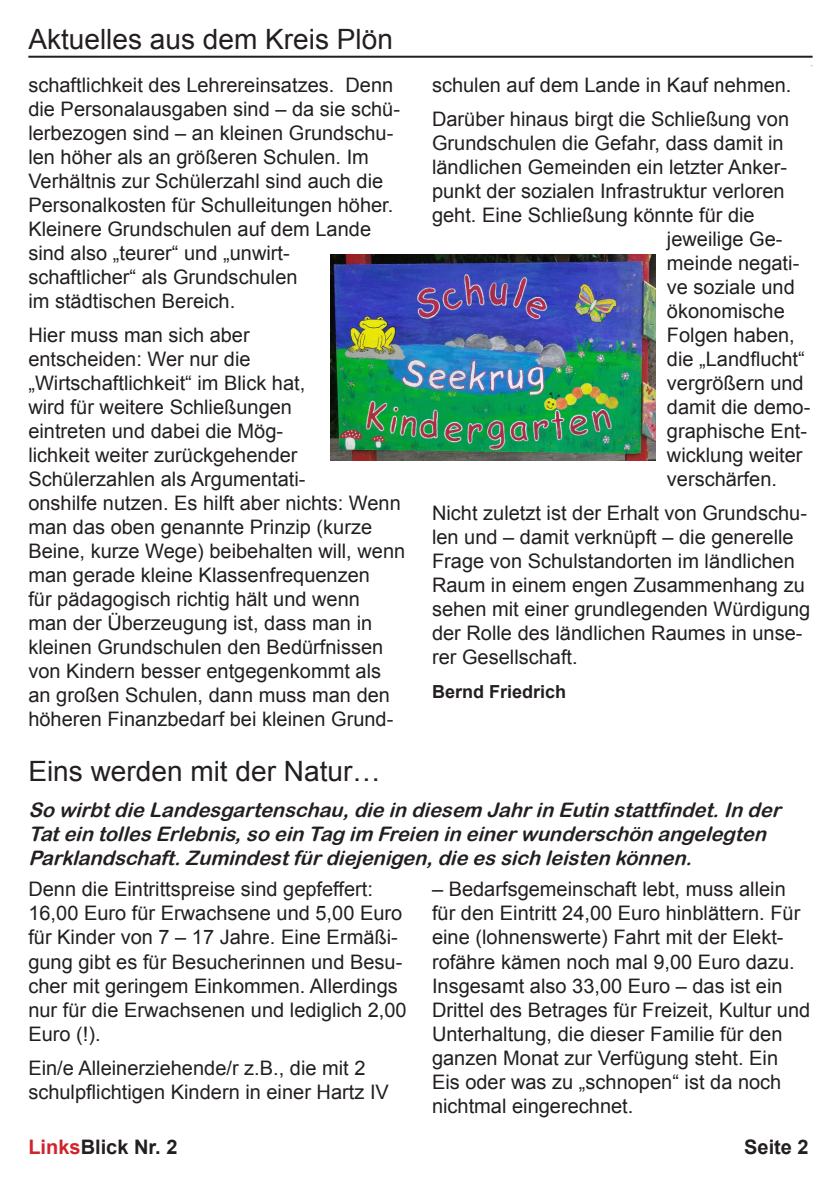
<style>
.page{position:relative;width:840px;height:1191px;background:#fff}
.page>*{position:absolute;margin:0;border:0;box-sizing:border-box;transform-origin:0 0}
.Linksblick{font:28px "Arial";color:#231f20}
.Linksblick-2{font:20px/24px "Arial";color:#231f20}
.Linksblick-3{font:italic 20px/24px "Arial Rounded MT Bold";color:#231f20}
.t1{font:700 20px "Arial";color:#231f20}
.t2{font:700 18px "Arial";color:#231f20}
.s1{color:#d1232a}
</style>
<div class="page">
<hr style="left:28px;top:56px;width:784px;height:2px;background:#231f20">
<img style="left:330px;top:255px;width:325px;height:206px">
<p class="Linksblick" style="left:28px;top:21px;width:366px">Aktuelles aus dem Kreis Plön</p>
<p class="Linksblick-2" style="left:28px;top:73px;width:373px">schaftlichkeit des Lehrereinsatzes. Denn die Personalausgaben sind – da sie schü&shy;lerbezogen sind – an kleinen Grundschu&shy;len höher als an größeren Schulen. Im Verhältnis zur Schülerzahl sind auch die Personalkosten für Schulleitungen höher.<br>Kleinere Grundschulen auf dem Lande sind also „teurer“ und „unwirt&shy;schaftlicher“ als Grundschulen<br>im städtischen Bereich.</p>
<p class="Linksblick-2" style="left:28px;top:323px;width:378px">Hier muss man sich aber<br>entscheiden: Wer nur die „Wirtschaftlichkeit“ im Blick hat,<br>wird für weitere Schließungen<br>eintreten und dabei die Mög-<br>lichkeit weiter zurückgehender Schülerzahlen als Argumentati-<br>onshilfe nutzen. Es hilft aber nichts: Wenn man das oben genannte Prinzip (kurze Beine, kurze Wege) beibehalten will, wenn man gerade kleine Klassenfrequenzen<br>für pädagogisch richtig hält und wenn<br>man der Überzeugung ist, dass man in kleinen Grundschulen den Bedürfnissen von Kindern besser entgegenkommt als an großen Schulen, dann muss man den höheren Finanzbedarf bei kleinen Grund-</p>
<p class="Linksblick-2" style="left:432px;top:73px;width:361px">schulen auf dem Lande in Kauf nehmen.</p>
<p class="Linksblick-2" style="left:432px;top:107px;width:358px">Darüber hinaus birgt die Schließung von</p>
<p class="Linksblick-2" style="left:432px;top:131px;width:353px">Grundschulen die Gefahr, dass damit in</p>
<p class="Linksblick-2" style="left:432px;top:155px;width:356px">ländlichen Gemeinden ein letzter Anker-</p>
<p class="Linksblick-2" style="left:432px;top:179px;width:354px">punkt der sozialen Infrastruktur verloren</p>
<p class="Linksblick-2" style="left:432px;top:203px;width:324px">geht. Eine Schließung könnte für die</p>
<p class="Linksblick-2" style="left:666px;top:227px;width:117px">jeweilige Ge-</p>
<p class="Linksblick-2" style="left:666px;top:251px;width:134px">meinde negati-</p>
<p class="Linksblick-2" style="left:666px;top:275px;width:129px">ve soziale und</p>
<p class="Linksblick-2" style="left:666px;top:299px;width:119px">ökonomische</p>
<p class="Linksblick-2" style="left:666px;top:323px;width:129px">Folgen haben,</p>
<p class="Linksblick-2" style="left:666px;top:347px;width:139px">die „Landflucht“</p>
<p class="Linksblick-2" style="left:666px;top:371px;width:138px">vergrößern und</p>
<p class="Linksblick-2" style="left:666px;top:395px;width:145px">damit die demo-</p>
<p class="Linksblick-2" style="left:666px;top:419px;width:142px">graphische Ent-</p>
<p class="Linksblick-2" style="left:666px;top:443px;width:137px">wicklung weiter</p>
<p class="Linksblick-2" style="left:666px;top:467px;width:112px">verschärfen.</p>
<p class="Linksblick-2" style="left:432px;top:501px;width:379px">Nicht zuletzt ist der Erhalt von Grundschu&shy;len und – damit verknüpft – die generelle Frage von Schulstandorten im ländlichen Raum in einem engen Zusammenhang zu sehen mit einer grundlegenden Würdigung der Rolle des ländlichen Raumes in unse&shy;rer Gesellschaft.</p>
<p class="t2" style="left:432px;top:680px;width:136px">Bernd Friedrich</p>
<p class="Linksblick" style="left:28px;top:753px;width:353px">Eins werden mit der Natur…</p>
<p class="Linksblick-3" style="left:28px;top:798px;width:759px">So wirbtdie Landesgartenschau,die in diesem Jahrin Eutin stattfindet.In der<br>Tatein tollesErlebnis,so ein Tag im Freien in einerwunderschön angelegten<br>Parklandschaft.Zumindestfürdiejenigen,die essich leisten können.</p>
<p class="Linksblick-2" style="left:28px;top:877px;width:379px">Denn die Eintrittspreise sind gepfeffert:<br>16,00 Euro für Erwachsene und 5,00 Euro für Kinder von 7 – 17 Jahre. Eine Ermäßi&shy;gung gibt es für Besucherinnen und Besu&shy;cher mit geringem Einkommen. Allerdings nur für die Erwachsenen und lediglich 2,00<br>Euro (!).</p>
<p class="Linksblick-2" style="left:28px;top:1055px;width:362px">Ein/e Alleinerziehende/r z.B., die mit 2 schulpflichtigen Kindern in einer Hartz IV</p>
<p class="Linksblick-2" style="left:432px;top:877px;width:379px">– Bedarfsgemeinschaft lebt, muss allein für den Eintritt 24,00 Euro hinblättern. Für eine (lohnenswerte) Fahrt mit der Elekt&shy;rofähre kämen noch mal 9,00 Euro dazu.<br>Insgesamt also 33,00 Euro – das ist ein Drittel des Betrages für Freizeit, Kultur und Unterhaltung, die dieser Familie für den ganzen Monat zur Verfügung steht. Ein Eis oder was zu „schnopen“ ist da noch nichtmal eingerechnet.</p>
<p class="t1" style="left:28px;top:1133px;width:150px"><span class="s1">Links</span>Blick Nr. 2</p>
<p class="t1" style="left:743px;top:1133px;width:66px">Seite 2</p>
</div>
